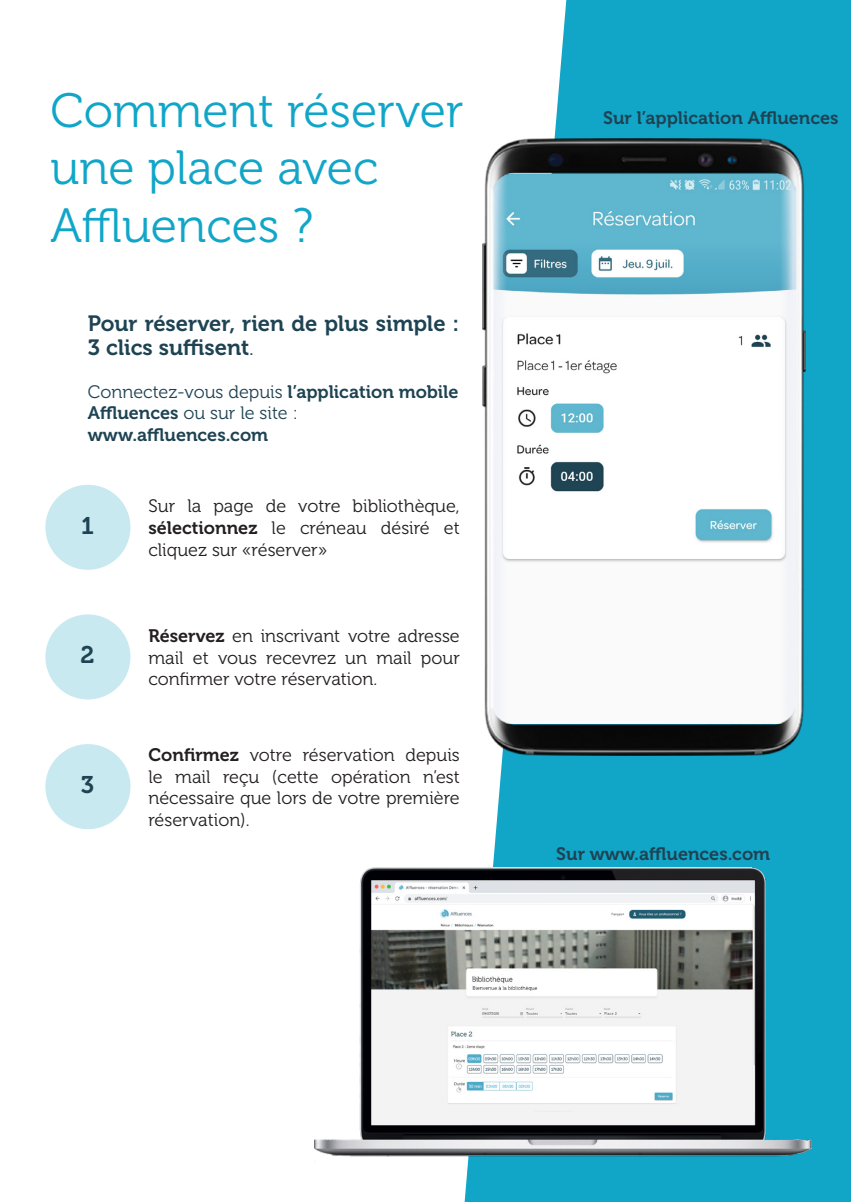
<style>
.page{position:relative;width:851px;height:1202px;background:#fff}
.page>*{position:absolute;margin:0;border:0;box-sizing:border-box;transform-origin:0 0}
.t1{font:48px/57.6px "Museo 300";color:#11a6c8}
.t2{font:24px "Museo 700";color:#1e4353}
.t3{font:22px/24px "Museo 700";color:#1e4353}
.t4{font:18px/21.6px "Museo 300";color:#231f20;text-align:justify}
.t5{font:18px "Museo 700";color:#1e4353}
.t6{font:18px/21.6px "Museo 300";color:#1e4353}
.s1{font-family:"Museo 300"}
.s2{font-family:"Museo 700"}
</style>
<div class="page">
<svg style="left:464px;top:0;width:386px;height:1202px;fill:#11a6c8"></svg>
<div style="left:45px;top:485px;width:85px;height:85px;background:#c8e9f0;border-radius:50%"></div>
<div style="left:45px;top:614px;width:85px;height:85px;background:#c8e9f0;border-radius:50%"></div>
<div style="left:45px;top:744px;width:85px;height:85px;background:#c8e9f0;border-radius:50%"></div>
<img style="left:482px;top:139px;width:323px;height:616px">
<img style="left:314px;top:867px;width:497px;height:294px">
<p class="t1" style="left:50px;top:82px;width:414px">Comment réserver une place avec<br>Affluences ?</p>
<p class="t3" style="left:88px;top:312px;width:373px">Pour réserver, rien de plus simple :<br>3 clics suffisent<span class="s1">.</span></p>
<p class="t6" style="left:88px;top:381px;width:372px">Connectez-vous depuis <span class="s2">l’application mobile<br>Affluences</span> ou sur le site :</p>
<p class="t5" style="left:88px;top:425px;width:182px">www.affluences.com</p>
<p class="t2" style="left:81px;top:512px;width:14px">1</p>
<p class="t2" style="left:80px;top:642px;width:15px">2</p>
<p class="t2" style="left:81px;top:771px;width:15px">3</p>
<p class="t4" style="left:148px;top:496px;width:313px">Sur la page de votre bibliothèque, <span class="s2">sélectionnez</span> le créneau désiré et cliquez sur «réserver»</p>
<p class="t4" style="left:148px;top:625px;width:313px"><span class="s2">Réservez</span> en inscrivant votre adresse mail et vous recevrez un mail pour confirmer votre réservation.</p>
<p class="t4" style="left:148px;top:744px;width:313px"><span class="s2">Confirmez</span> votre réservation depuis le mail reçu (cette opération n’est nécessaire que lors de votre première réservation).</p>
<p class="t5" style="left:603px;top:108px;width:237px">Sur l’application Affluences</p>
<p class="t5" style="left:556px;top:844px;width:215px">Sur www.affluences.com</p>
</div>
